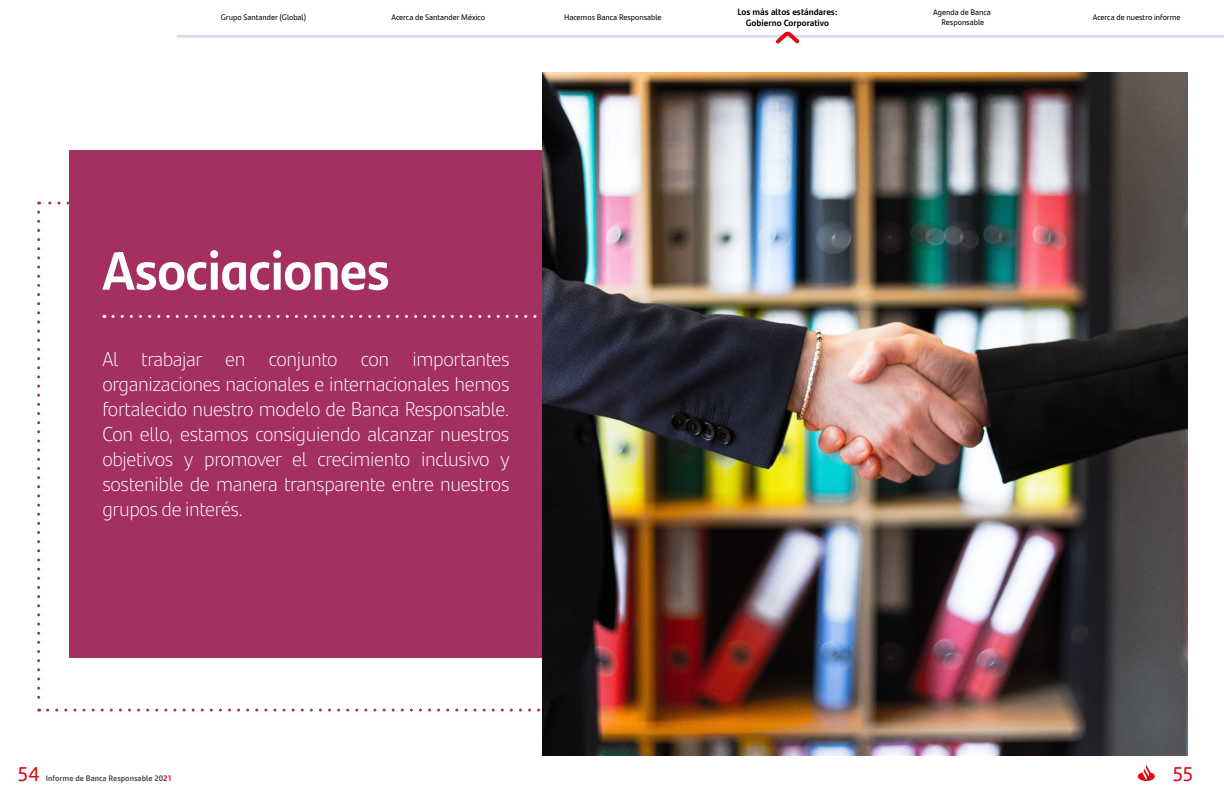
<style>
.page{position:relative;width:1224px;height:792px;background:#fff}
.page>*{position:absolute;margin:0;border:0;box-sizing:border-box;transform-origin:0 0}
.t1{font:700 54px "Santander Headline";color:#fff}
.t2{font:300 20px/25px "Santander Text";letter-spacing:-.02em;color:#fff;text-align:justify}
.t3{font:20px "Santander Headline";color:#e30613}
.t4{font:700 9px/10.8px "Santander Text";color:#000;text-align:center}
.t5{font:8px/9.6px "Santander Text";color:#000;text-align:center}
.t6{font:700 8px "Santander Text";color:#545051}
.s1{color:#e30613}
</style>
<div class="page">
<hr style="left:178px;top:35px;width:1046px;height:3px;background:#d9dfee">
<svg style="left:1138px;top:765px;width:17px;height:16px"></svg>
<svg style="left:776px;top:31px;width:24px;height:13px"></svg>
<svg style="left:37px;top:212px;width:3px;height:500px"></svg>
<svg style="left:48px;top:709px;width:495px;height:3px"></svg>
<svg style="left:39px;top:202px;width:30px;height:3px"></svg>
<div style="left:69px;top:151px;width:630px;height:507px;background:#a33060"></div>
<svg style="left:113px;top:315px;width:430px;height:3px"></svg>
<img style="left:543px;top:72px;width:645px;height:684px">
<p class="t5" style="left:221px;top:12px;width:87px">Grupo Santander (Global)</p>
<p class="t5" style="left:391px;top:12px;width:95px">Acerca de Santander México</p>
<p class="t5" style="left:564px;top:12px;width:99px">Hacemos Banca Responsable</p>
<p class="t4" style="left:737px;top:6px;width:102px">Los más altos estándares:<br>Gobierno Corporativo</p>
<p class="t5" style="left:933px;top:7px;width:59px">Agenda de Banca<br>Responsable</p>
<p class="t5" style="left:1093px;top:12px;width:89px">Acerca de nuestro informe</p>
<h1 class="t1" style="left:102px;top:228px;width:289px">Asociaciones</h1>
<p class="t2" style="left:102px;top:346px;width:409px">Al trabajar en conjunto con importantes organizaciones nacionales e internacionales hemos fortalecido nuestro modelo de Banca Responsable.<br>Con ello, estamos consiguiendo alcanzar nuestros objetivos y promover el crecimiento inclusivo y sostenible de manera transparente entre nuestros grupos de interés.</p>
<p class="t3" style="left:17px;top:759px;width:24px">54</p>
<p class="t6" style="left:46px;top:772px;width:128px">Informe de Banca Responsable 20<span class="s1">21</span></p>
<p class="t3" style="left:1172px;top:759px;width:22px">55</p>
</div>
